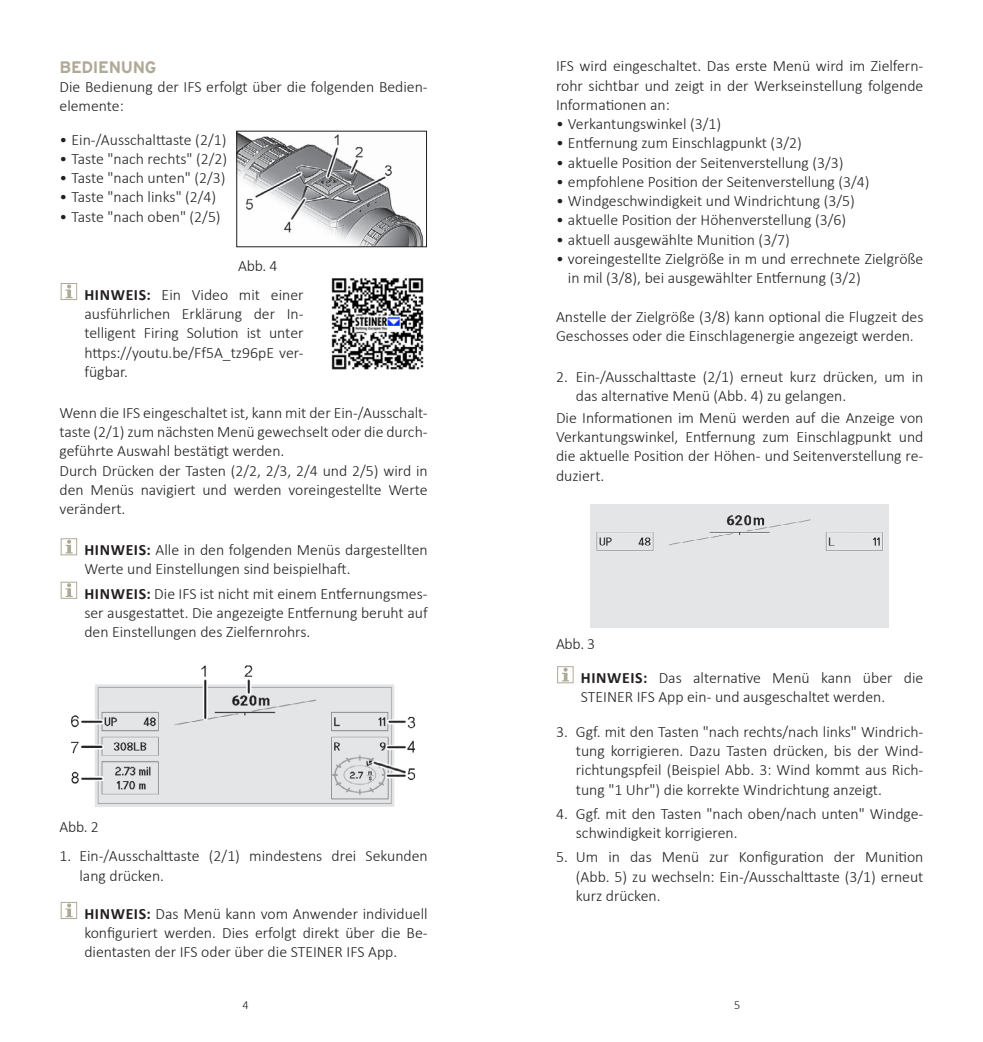
<style>
.page{position:relative;width:983px;height:1042px;background:#fff}
.page>*{position:absolute;margin:0;border:0;box-sizing:border-box;transform-origin:0 0}
.t1{font:700 16.62px "Interstate";letter-spacing:-.02em;color:#afa995}
.t2{font:300 15.75px/19.2px "Calibri";color:#231f20}
.t3{font:300 12.25px "Calibri";color:#231f20}
.s1{font-weight:700}
</style>
<div class="page">
<svg style="left:65px;top:285px;width:8px;height:13px"></svg>
<div style="left:61px;top:283px;width:16px;height:17px;border:1px solid #afa995"></div>
<svg style="left:65px;top:540px;width:8px;height:13px"></svg>
<div style="left:61px;top:538px;width:16px;height:17px;border:1px solid #afa995"></div>
<svg style="left:65px;top:584px;width:8px;height:13px"></svg>
<div style="left:61px;top:582px;width:16px;height:17px;border:1px solid #afa995"></div>
<img style="left:71px;top:665px;width:345px;height:141px">
<svg style="left:65px;top:904px;width:8px;height:13px"></svg>
<div style="left:61px;top:902px;width:16px;height:17px;border:1px solid #afa995"></div>
<img style="left:238px;top:133px;width:186px;height:112px">
<div style="left:236px;top:131px;width:191px;height:116px;border:1px solid #231f20"></div>
<img style="left:331px;top:278px;width:93px;height:92px">
<div style="left:590px;top:504px;width:298px;height:123px;background:#e4e5e7"></div>
<svg style="left:562px;top:668px;width:7px;height:13px"></svg>
<div style="left:557px;top:666px;width:16px;height:17px;border:1px solid #afa995"></div>
<p class="t1" style="left:60px;top:58px;width:98px">BEDIENUNG</p>
<p class="t2" style="left:60px;top:77px;width:369px">Die Bedienung der IFS erfolgt über die folgenden Bedien&shy;elemente:</p>
<p class="t2" style="left:60px;top:129px;width:168px">• Ein-/Ausschalttaste (2/1)</p>
<p class="t2" style="left:60px;top:148px;width:169px">• Taste "nach rechts" (2/2)</p>
<p class="t2" style="left:60px;top:168px;width:167px">• Taste "nach unten" (2/3)</p>
<p class="t2" style="left:60px;top:187px;width:158px">• Taste "nach links" (2/4)</p>
<p class="t2" style="left:60px;top:206px;width:163px">• Taste "nach oben" (2/5)</p>
<p class="t2" style="left:84px;top:250px;width:220px;line-height:29.2px;text-indent:154px">Abb. 4<br><span class="s1">HINWEIS:</span> Ein Video mit einer</p>
<p class="t2" style="left:84px;top:304px;width:221px;text-align:justify">ausführlichen Erklärung der In&shy;telligent Firing Solution ist unter https://youtu.be/Ff5A_tz96pE ver&shy;fügbar.</p>
<p class="t2" style="left:60px;top:402px;width:369px">Wenn die IFS eingeschaltet ist, kann mit der Ein-/Ausschalt&shy;taste (2/1) zum nächsten Menü gewechselt oder die durch&shy;geführte Auswahl bestätigt werden.<br>Durch Drücken der Tasten (2/2, 2/3, 2/4 und 2/5) wird in den Menüs navigiert und werden voreingestellte Werte verändert.</p>
<p class="t2" style="left:84px;top:539px;width:345px"><span class="s1">HINWEIS:</span> Alle in den folgenden Menüs dargestellten<br>Werte und Einstellungen sind beispielhaft.</p>
<p class="t2" style="left:84px;top:583px;width:345px;text-align:justify"><span class="s1">HINWEIS:</span> Die IFS ist nicht mit einem Entfernungsmes&shy;ser ausgestattet. Die angezeigte Entfernung beruht auf den Einstellungen des Zielfernrohrs.</p>
<p class="t2" style="left:60px;top:816px;width:41px">Abb. 2</p>
<p class="t2" style="left:79px;top:846px;width:350px;text-indent:-20px">1. Ein-/Ausschalttaste (2/1) mindestens drei Sekunden lang drücken.</p>
<p class="t2" style="left:84px;top:903px;width:345px;text-align:justify"><span class="s1">HINWEIS:</span> Das Menü kann vom Anwender individuell konfiguriert werden. Dies erfolgt direkt über die Be&shy;dientasten der IFS oder über die STEINER IFS App.</p>
<p class="t2" style="left:556px;top:56px;width:369px;text-align:justify">IFS wird eingeschaltet. Das erste Menü wird im Zielfern&shy;rohr sichtbar und zeigt in der Werkseinstellung folgende Informationen an:</p>
<p class="t2" style="left:556px;top:113px;width:167px">• Verkantungswinkel (3/1)</p>
<p class="t2" style="left:556px;top:133px;width:247px">• Entfernung zum Einschlagpunkt (3/2)</p>
<p class="t2" style="left:556px;top:152px;width:289px">• aktuelle Position der Seitenverstellung (3/3)</p>
<p class="t2" style="left:556px;top:171px;width:315px">• empfohlene Position der Seitenverstellung (3/4)</p>
<p class="t2" style="left:556px;top:190px;width:300px">• Windgeschwindigkeit und Windrichtung (3/5)</p>
<p class="t2" style="left:556px;top:210px;width:291px">• aktuelle Position der Höhenverstellung (3/6)</p>
<p class="t2" style="left:556px;top:229px;width:235px">• aktuell ausgewählte Munition (3/7)</p>
<p class="t2" style="left:567px;top:248px;width:357px;text-indent:-12px">• voreingestellte Zielgröße in m und errechnete Zielgröße in mil (3/8), bei ausgewählter Entfernung (3/2)</p>
<p class="t2" style="left:556px;top:306px;width:369px">Anstelle der Zielgröße (3/8) kann optional die Flugzeit des<br>Geschosses oder die Einschlagenergie angezeigt werden.</p>
<p class="t2" style="left:575px;top:366px;width:349px;text-indent:-20px">2. Ein-/Ausschalttaste (2/1) erneut kurz drücken, um in das alternative Menü (Abb. 4) zu gelangen.</p>
<p class="t2" style="left:556px;top:407px;width:369px;text-align:justify">Die Informationen im Menü werden auf die Anzeige von Verkantungswinkel, Entfernung zum Einschlagpunkt und die aktuelle Position der Höhen- und Seitenverstellung re&shy;duziert.</p>
<p class="t2" style="left:580px;top:625px;width:344px;line-height:34.5px;text-indent:-25px">Abb. 3<br><span class="s1">HINWEIS:</span> Das alternative Menü kann über die</p>
<p class="t2" style="left:580px;top:687px;width:306px">STEINER IFS App ein- und ausgeschaltet werden.</p>
<p class="t2" style="left:575px;top:721px;width:349px;text-align:justify;text-indent:-20px">3. Ggf. mit den Tasten "nach rechts/nach links" Windrich&shy;tung korrigieren. Dazu Tasten drücken, bis der Wind&shy;richtungspfeil (Beispiel Abb. 3: Wind kommt aus Rich&shy;tung "1 Uhr") die korrekte Windrichtung anzeigt.</p>
<p class="t2" style="left:575px;top:803px;width:349px;text-indent:-20px">4. Ggf. mit den Tasten "nach oben/nach unten" Windge&shy;schwindigkeit korrigieren.</p>
<p class="t2" style="left:575px;top:846px;width:349px;text-align:justify;text-indent:-20px">5. Um in das Menü zur Konfiguration der Munition (Abb. 5) zu wechseln: Ein-/Ausschalttaste (3/1) erneut kurz drücken.</p>
<p class="t3" style="left:242px;top:997px;width:8px">4</p>
<p class="t3" style="left:734px;top:997px;width:8px">5</p>
</div>
